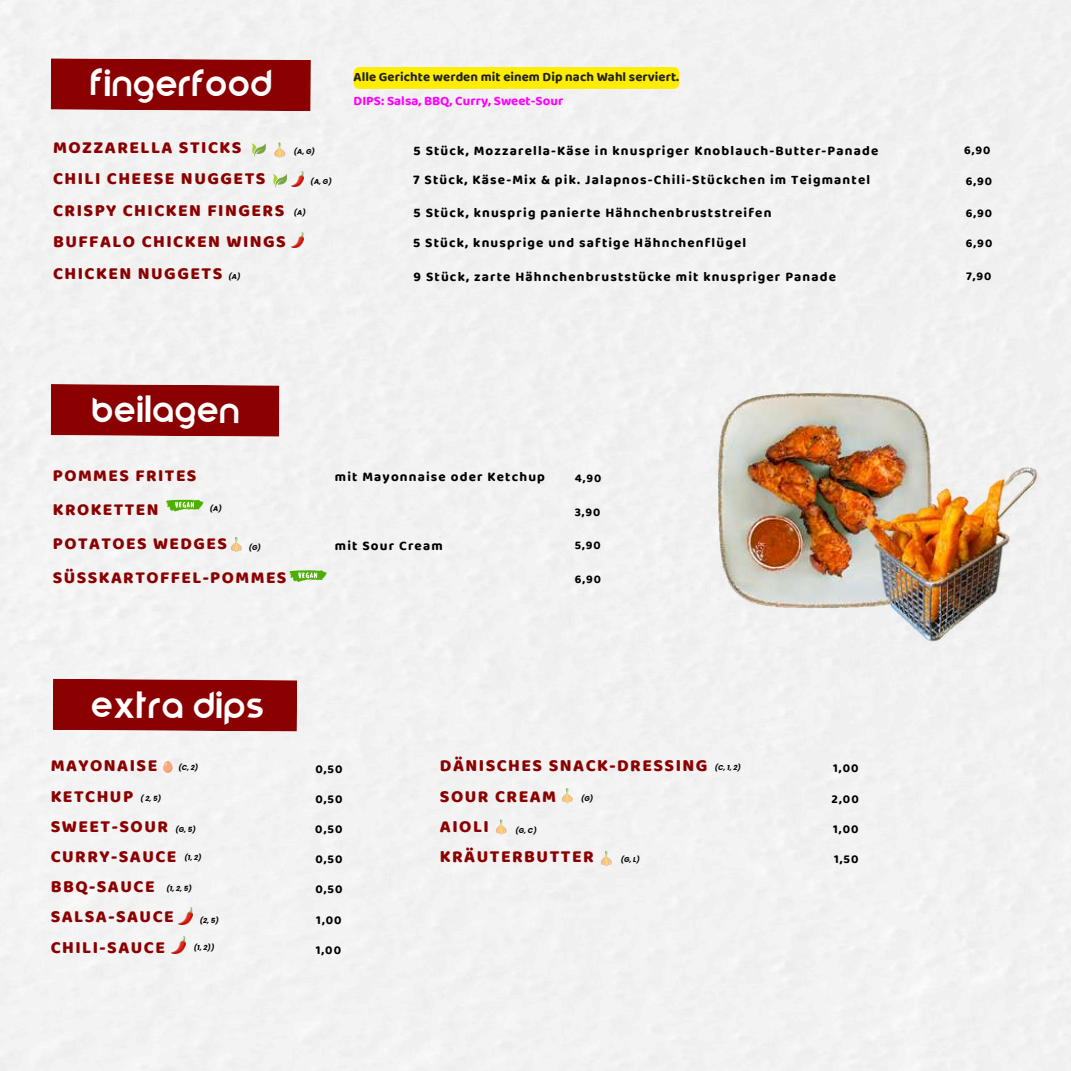
<style>
.page{position:relative;width:1071px;height:1071px;background:#f3f3f3}
.page>*{position:absolute;margin:0;border:0;box-sizing:border-box;transform-origin:0 0}
.t1{font:36.23px "Comodo";letter-spacing:.045em;color:#fff}
.t2{font:35.88px "Comodo";letter-spacing:.045em;color:#fff}
.t3{font:800 17.5px/30.1px "Baloo Bhai 2";letter-spacing:.085em;color:#8b0000}
.t4{font:800 17.32px/34.1px "Baloo Bhai 2";letter-spacing:.085em;color:#8b0000}
.t5{font:700 13.47px/28.9px "Baloo Bhai 2";letter-spacing:.085em;color:#000}
.t6{font:700 13.12px "Baloo Bhai 2";letter-spacing:.005em;color:#212121}
.t7{font:700 13.12px "Baloo Bhai 2";letter-spacing:.005em;color:#f0f}
.t8{font:700 12.25px "Baloo Bhai 2";letter-spacing:.085em;color:#000}
.t9{font:700 12.08px "Baloo Bhai 2";letter-spacing:.085em;color:#000}
.t10{font:italic 700 7px "Poppins";color:#000}
</style>
<div class="page">
<div style="left:51px;top:58px;width:260px;height:53px;background:#8b0000"></div>
<svg style="left:273px;top:174px;width:14px;height:14px"></svg>
<svg style="left:252px;top:143px;width:14px;height:14px"></svg>
<img style="left:292px;top:172px;width:12px;height:14px">
<img style="left:292px;top:233px;width:12px;height:14px">
<svg style="left:166px;top:500px;width:38px;height:11px"></svg>
<svg style="left:289px;top:570px;width:38px;height:12px"></svg>
<svg style="left:231px;top:537px;width:11px;height:16px"></svg>
<svg style="left:274px;top:142px;width:11px;height:17px"></svg>
<div style="left:51px;top:384px;width:228px;height:53px;background:#8b0000"></div>
<div style="left:53px;top:679px;width:244px;height:52px;background:#8b0000"></div>
<img style="left:178px;top:907px;width:15px;height:18px">
<img style="left:171px;top:936px;width:15px;height:17px">
<svg style="left:562px;top:788px;width:10px;height:16px"></svg>
<svg style="left:496px;top:819px;width:10px;height:16px"></svg>
<svg style="left:601px;top:851px;width:10px;height:16px"></svg>
<img style="left:696px;top:372px;width:256px;height:261px">
<img style="left:857px;top:464px;width:181px;height:181px">
<div style="left:354px;top:67px;width:325px;height:22px;background:#ffed00"></div>
<svg style="left:163px;top:762px;width:9px;height:11px"></svg>
<h1 class="t1" style="left:90px;top:59px;width:183px">FINGERFOOD</h1>
<p class="t3" style="left:53px;top:131px;width:234px;line-height:31.5px">MOZZARELLA STICKS<br>CHILI CHEESE NUGGETS<br>CRISPY CHICKEN FINGERS<br>BUFFALO CHICKEN WINGS<br>CHICKEN NUGGETS</p>
<p class="t10" style="left:228px;top:271px;width:13px">(A)</p>
<p class="t10" style="left:294px;top:146px;width:23px">(A, G)</p>
<p class="t10" style="left:311px;top:177px;width:23px">(A, G)</p>
<p class="t10" style="left:294px;top:207px;width:13px">(A)</p>
<p class="t6" style="left:354px;top:69px;width:327px">Alle Gerichte werden mit einem Dip nach Wahl serviert.</p>
<p class="t7" style="left:354px;top:93px;width:211px">DIPS: Salsa, BBQ, Curry, Sweet-Sour</p>
<p class="t5" style="left:413px;top:136px;width:467px">5 Stück, Mozzarella-Käse in knuspriger Knoblauch-Butter-Panade<br>7 Stück, Käse-Mix &amp; pik. Jalapnos-Chili-Stückchen im Teigmantel</p>
<p class="t5" style="left:414px;top:198px;width:359px">5 Stück, knusprig panierte Hähnchenbruststreifen</p>
<p class="t5" style="left:413px;top:228px;width:335px">5 Stück, knusprige und saftige Hähnchenflügel</p>
<p class="t5" style="left:414px;top:262px;width:424px">9 Stück, zarte Hähnchenbruststücke mit knuspriger Panade</p>
<h2 class="t2" style="left:92px;top:386px;width:148px">BEILAGEN</h2>
<p class="t4" style="left:53px;top:458px;width:235px">POMMES FRITES<br>KROKETTEN<br>POTATOES WEDGES<br>SÜSSKARTOFFEL-POMMES</p>
<p class="t10" style="left:210px;top:504px;width:13px">(A)</p>
<p class="t10" style="left:249px;top:543px;width:14px">(G)</p>
<h1 class="t1" style="left:91px;top:681px;width:174px">EXTRA DIPS</h1>
<p class="t5" style="left:335px;top:462px;width:212px">mit Mayonnaise oder Ketchup</p>
<p class="t9" style="left:575px;top:471px;width:28px">4,90</p>
<p class="t5" style="left:335px;top:531px;width:109px">mit Sour Cream</p>
<p class="t9" style="left:575px;top:504px;width:27px">3,90</p>
<p class="t9" style="left:575px;top:538px;width:27px">5,90</p>
<p class="t9" style="left:575px;top:572px;width:28px">6,90</p>
<p class="t3" style="left:51px;top:750px;width:127px">MAYONAISE<br>KETCHUP<br>SWEET-SOUR<br>CURRY-SAUCE<br>BBQ-SAUCE<br>SALSA-SAUCE<br>CHILI-SAUCE</p>
<p class="t3" style="left:440px;top:750px;width:269px">DÄNISCHES SNACK-DRESSING<br>SOUR CREAM<br>AIOLI<br>KRÄUTERBUTTER</p>
<p class="t10" style="left:178px;top:763px;width:21px">(C, 2)</p>
<p class="t10" style="left:715px;top:763px;width:28px">(C, 1, 2)</p>
<p class="t10" style="left:581px;top:794px;width:14px">(G)</p>
<p class="t10" style="left:516px;top:826px;width:23px">(G, C)</p>
<p class="t10" style="left:621px;top:855px;width:21px">(G, L)</p>
<p class="t8" style="left:315px;top:762px;width:29px">0,50</p>
<p class="t8" style="left:315px;top:791px;width:29px">0,50</p>
<p class="t8" style="left:315px;top:822px;width:29px">0,50</p>
<p class="t8" style="left:315px;top:852px;width:29px">0,50</p>
<p class="t8" style="left:315px;top:882px;width:29px">0,50</p>
<p class="t8" style="left:316px;top:912px;width:27px">1,00</p>
<p class="t8" style="left:316px;top:943px;width:27px">1,00</p>
<p class="t10" style="left:141px;top:794px;width:22px">( 2, 5)</p>
<p class="t10" style="left:175px;top:824px;width:22px">(G, 5)</p>
<p class="t10" style="left:184px;top:853px;width:19px">(1, 2)</p>
<p class="t10" style="left:166px;top:884px;width:27px">(1, 2, 5)</p>
<p class="t10" style="left:200px;top:915px;width:21px">(2, 5)</p>
<p class="t10" style="left:194px;top:942px;width:22px">(1, 2))</p>
<p class="t8" style="left:833px;top:760px;width:27px">1,00</p>
<p class="t8" style="left:832px;top:791px;width:29px">2,00</p>
<p class="t8" style="left:833px;top:822px;width:27px">1,00</p>
<p class="t8" style="left:834px;top:852px;width:26px">1,50</p>
<p class="t9" style="left:964px;top:143px;width:28px">6,90</p>
<p class="t9" style="left:966px;top:173px;width:28px">6,90</p>
<p class="t9" style="left:966px;top:205px;width:28px">6,90</p>
<p class="t9" style="left:966px;top:236px;width:28px">6,90</p>
<p class="t9" style="left:966px;top:269px;width:27px">7,90</p>
</div>
